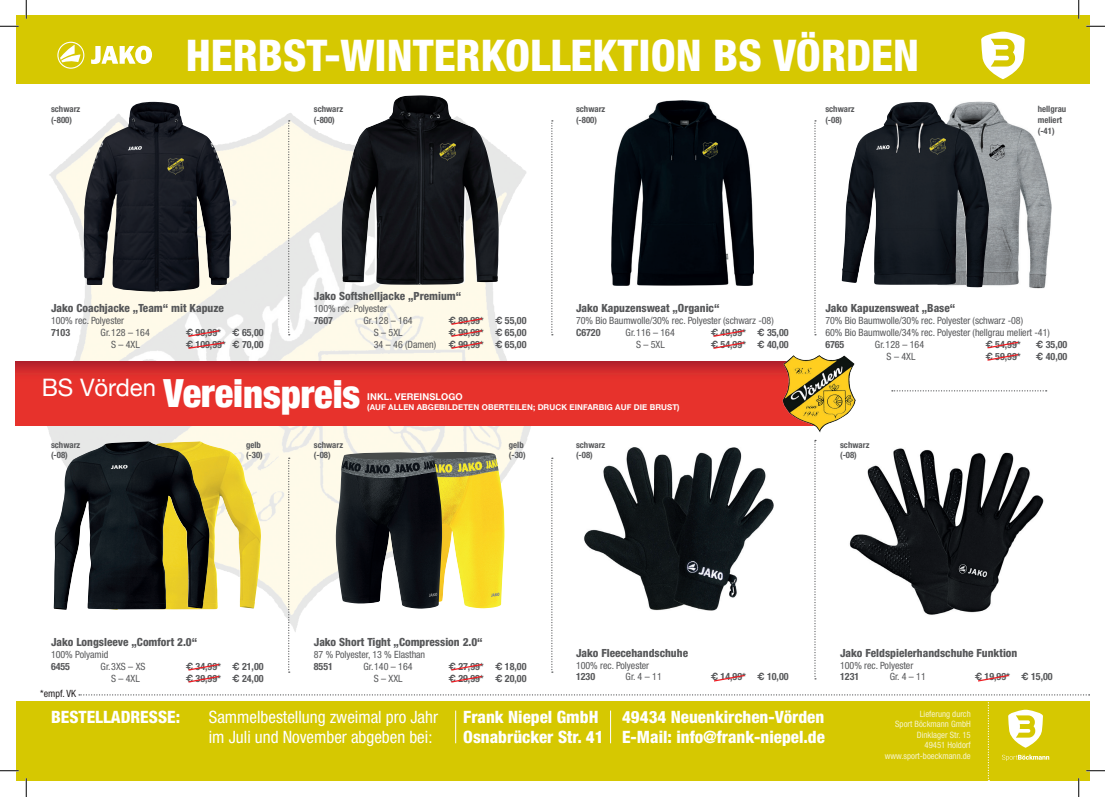
<style>
.page{position:relative;width:1105px;height:797px;background:#fff}
.page>*{position:absolute;margin:0;border:0;box-sizing:border-box;transform-origin:0 0}
.t1{font:800 condensed 43.75px "Helvetica Neue LT Std";color:#fff}
.t2{font:900 condensed 38.88px "Helvetica Neue";color:#fff}
.t3{font:800 condensed 17px/20.5px "Helvetica Neue LT Std";color:#fff}
.t4{font:condensed 17px/20.5px "Helvetica Neue LT Std";color:#fff}
.t5{font:800 condensed 11.25px "Helvetica Neue LT Std";color:#57585a}
.t6{font:condensed 10px/11.9px "Helvetica Neue LT Std";letter-spacing:-.005em;color:#57585a}
.t7{font:700 condensed 10px/11.9px "Helvetica Neue LT Std";color:#57585a;text-align:right}
.t8{font:condensed 10px "Helvetica Neue LT Std";color:#231f20}
.t9{font:700 9.38px "Helvetica Neue";letter-spacing:.01em;color:#fff}
.t10{font:700 condensed 8.75px/10.6px "Helvetica Neue LT Std";color:#57585a}
.t11{font:condensed 8.75px/10.5px "Helvetica Neue LT Std";color:#fff;text-align:right}
.t12{font:700 8px "Helvetica Neue";letter-spacing:.01em;color:#fff}
.s1{font-family:"Helvetica";font-stretch:normal}
.s2{font-weight:400}
</style>
<div class="page">
<img style="left:47px;top:101px;width:507px;height:531px">
<div style="left:16px;top:16px;width:1073px;height:68px;background:#d6c801"></div>
<svg style="left:57px;top:42px;width:27px;height:27px"></svg>
<svg style="left:91px;top:46px;width:61px;height:18px"></svg>
<div style="left:16px;top:701px;width:1073px;height:80px;background:#d6c801"></div>
<svg style="left:981px;top:32px;width:44px;height:47px"></svg>
<img style="left:206px;top:441px;width:52px;height:169px">
<img style="left:54px;top:441px;width:152px;height:169px">
<img style="left:84px;top:102px;width:116px;height:189px">
<img style="left:168px;top:158px;width:15px;height:17px">
<img style="left:442px;top:452px;width:63px;height:156px">
<img style="left:336px;top:452px;width:106px;height:156px">
<svg style="left:714px;top:675px;width:31px;height:7px"></svg>
<img style="left:584px;top:447px;width:190px;height:164px">
<img style="left:612px;top:101px;width:141px;height:185px">
<img style="left:702px;top:142px;width:16px;height:16px">
<img style="left:342px;top:95px;width:124px;height:190px">
<img style="left:439px;top:144px;width:16px;height:16px">
<svg style="left:987px;top:341px;width:32px;height:20px"></svg>
<img style="left:970px;top:101px;width:81px;height:187px">
<img style="left:842px;top:102px;width:147px;height:185px">
<img style="left:930px;top:139px;width:15px;height:16px">
<img style="left:849px;top:448px;width:195px;height:167px">
<svg style="left:978px;top:674px;width:31px;height:8px"></svg>
<svg style="left:16px;top:361px;width:765px;height:65px;background:#df2f2c"></svg>
<img style="left:781px;top:355px;width:75px;height:78px">
<svg style="left:892px;top:390px;width:155px;height:1px"></svg>
<svg style="left:551px;top:120px;width:2px;height:215px"></svg>
<svg style="left:551px;top:457px;width:2px;height:215px"></svg>
<svg style="left:814px;top:120px;width:2px;height:215px"></svg>
<svg style="left:288px;top:120px;width:2px;height:215px"></svg>
<svg style="left:288px;top:457px;width:2px;height:215px"></svg>
<svg style="left:814px;top:440px;width:2px;height:239px"></svg>
<svg style="left:188px;top:664px;width:31px;height:19px"></svg>
<svg style="left:187px;top:329px;width:38px;height:21px"></svg>
<svg style="left:450px;top:317px;width:33px;height:33px"></svg>
<svg style="left:451px;top:664px;width:31px;height:19px"></svg>
<svg style="left:713px;top:330px;width:31px;height:19px"></svg>
<svg style="left:0;top:25px;width:19px;height:2px"></svg>
<svg style="left:1086px;top:25px;width:19px;height:2px"></svg>
<svg style="left:0;top:770px;width:19px;height:1px"></svg>
<svg style="left:25px;top:0;width:2px;height:19px"></svg>
<svg style="left:25px;top:778px;width:2px;height:19px"></svg>
<svg style="left:1078px;top:0;width:1px;height:19px"></svg>
<svg style="left:79px;top:694px;width:1026px;height:103px"></svg>
<p class="t10" style="left:51px;top:104px;width:31px">schwarz (-800)</p>
<h1 class="t1" style="left:186px;top:28px;width:735px">HERBST-WINTERKOLLEKTION BS VÖRDEN</h1>
<p class="t10" style="left:314px;top:104px;width:31px">schwarz (-800)</p>
<p class="t10" style="left:576px;top:104px;width:31px">schwarz (-800)</p>
<p class="t10" style="left:825px;top:104px;width:31px">schwarz (-08)</p>
<p class="t10" style="left:1038px;top:104px;width:30px">hellgrau meliert (-41)</p>
<p class="t5" style="left:51px;top:301px;width:174px">Jako Coachjacke „Team“ mit Kapuze</p>
<p class="t6" style="left:51px;top:314px;width:75px">100% rec. Polyester</p>
<p class="t7" style="left:51px;top:326px;width:21px">7103</p>
<p class="t6" style="left:101px;top:326px;width:51px">Gr.128 – 164</p>
<p class="t7" style="left:186px;top:326px;width:79px"><span class="s1">€</span> 99,99* <span class="s1">€</span> 65,00</p>
<p class="t6" style="left:111px;top:338px;width:30px">S – 4XL</p>
<p class="t7" style="left:186px;top:338px;width:79px"><span class="s1">€</span> 109,99* <span class="s1">€</span> 70,00</p>
<p class="t5" style="left:314px;top:289px;width:149px">Jako Softshelljacke „Premium“</p>
<p class="t6" style="left:314px;top:303px;width:75px">100% rec. Polyester</p>
<p class="t7" style="left:314px;top:314px;width:21px">7607</p>
<p class="t6" style="left:363px;top:314px;width:51px">Gr.128 – 164</p>
<p class="t7" style="left:448px;top:314px;width:79px"><span class="s1">€</span> 89,99* <span class="s1">€</span> 55,00</p>
<p class="t6" style="left:374px;top:326px;width:30px">S – 5XL</p>
<p class="t7" style="left:374px;top:326px;width:154px"><span class="s1">€</span> 99,99* <span class="s1">€</span> 65,00<br><span class="s2">34 – 46 (Damen)</span> <span class="s1">€</span> 99,99* <span class="s1">€</span> 65,00</p>
<p class="t5" style="left:576px;top:301px;width:145px">Jako Kapuzensweat „Organic“</p>
<p class="t6" style="left:576px;top:314px;width:199px">70% Bio Baumwolle/30% rec. Polyester (schwarz -08)</p>
<p class="t7" style="left:576px;top:326px;width:26px">C6720</p>
<p class="t6" style="left:626px;top:326px;width:51px">Gr.116 – 164</p>
<p class="t7" style="left:711px;top:326px;width:79px"><span class="s1">€</span> 49,99* <span class="s1">€</span> 35,00</p>
<p class="t6" style="left:636px;top:338px;width:30px">S – 5XL</p>
<p class="t7" style="left:711px;top:338px;width:79px"><span class="s1">€</span> 54,99* <span class="s1">€</span> 40,00</p>
<h2 class="t2" style="left:42px;top:361px;width:320px"><sup>BS</sup> <sup>Vörden</sup> Vereinspreis</h2>
<p class="t9" style="left:367px;top:389px;width:97px">INKL. VEREINSLOGO</p>
<p class="t12" style="left:367px;top:400px;width:314px">(AUF ALLEN ABGEBILDETEN OBERTEILEN; DRUCK EINFARBIG AUF DIE BRUST)</p>
<p class="t10" style="left:51px;top:439px;width:31px">schwarz (-08)</p>
<p class="t10" style="left:314px;top:439px;width:31px">schwarz (-08)</p>
<p class="t10" style="left:246px;top:439px;width:18px">gelb (-30)</p>
<p class="t10" style="left:509px;top:439px;width:18px">gelb (-30)</p>
<p class="t10" style="left:576px;top:439px;width:31px">schwarz (-08)</p>
<p class="t5" style="left:825px;top:301px;width:131px">Jako Kapuzensweat „Base“</p>
<p class="t6" style="left:825px;top:314px;width:226px">70% Bio Baumwolle/30% rec. Polyester (schwarz -08)<br>60% Bio Baumwolle/34% rec. Polyester (hellgrau meliert -41)</p>
<p class="t7" style="left:825px;top:338px;width:21px">6765</p>
<p class="t6" style="left:875px;top:338px;width:51px">Gr.128 – 164</p>
<p class="t7" style="left:985px;top:338px;width:37px"><span class="s1">€</span> 54,99*</p>
<p class="t7" style="left:1036px;top:338px;width:33px"><span class="s1">€</span> 35,00</p>
<p class="t6" style="left:887px;top:350px;width:30px">S – 4XL</p>
<p class="t7" style="left:985px;top:350px;width:37px"><span class="s1">€</span> 59,99*</p>
<p class="t7" style="left:1036px;top:350px;width:33px"><span class="s1">€</span> 40,00</p>
<p class="t10" style="left:840px;top:439px;width:31px">schwarz (-08)</p>
<p class="t5" style="left:51px;top:635px;width:148px">Jako Longsleeve „Comfort 2.0“</p>
<p class="t6" style="left:51px;top:648px;width:59px">100% Polyamid</p>
<p class="t7" style="left:51px;top:660px;width:21px">6455</p>
<p class="t6" style="left:101px;top:660px;width:46px">Gr.3XS – XS</p>
<p class="t7" style="left:186px;top:660px;width:79px"><span class="s1">€</span> 34,99* <span class="s1">€</span> 21,00</p>
<p class="t6" style="left:111px;top:672px;width:30px">S – 4XL</p>
<p class="t7" style="left:186px;top:672px;width:79px"><span class="s1">€</span> 39,99* <span class="s1">€</span> 24,00</p>
<p class="t8" style="left:40px;top:688px;width:38px">*empf. VK</p>
<p class="t5" style="left:314px;top:635px;width:170px">Jako Short Tight „Compression 2.0“</p>
<p class="t6" style="left:314px;top:648px;width:113px">87 % Polyester, 13 % Elasthan</p>
<p class="t7" style="left:314px;top:660px;width:21px">8551</p>
<p class="t6" style="left:363px;top:660px;width:51px">Gr.140 – 164</p>
<p class="t7" style="left:448px;top:660px;width:79px"><span class="s1">€</span> 27,99* <span class="s1">€</span> 18,00</p>
<p class="t6" style="left:374px;top:672px;width:30px">S – XXL</p>
<p class="t7" style="left:448px;top:672px;width:79px"><span class="s1">€</span> 29,99* <span class="s1">€</span> 20,00</p>
<p class="t5" style="left:576px;top:645px;width:114px">Jako Fleecehandschuhe</p>
<p class="t6" style="left:576px;top:659px;width:75px">100% rec. Polyester</p>
<p class="t7" style="left:576px;top:671px;width:21px">1230</p>
<p class="t6" style="left:626px;top:671px;width:38px">Gr. 4 – 11</p>
<p class="t7" style="left:711px;top:671px;width:79px"><span class="s1">€</span> 14,99* <span class="s1">€</span> 10,00</p>
<p class="t5" style="left:840px;top:645px;width:179px">Jako Feldspielerhandschuhe Funktion</p>
<p class="t6" style="left:840px;top:659px;width:75px">100% rec. Polyester</p>
<p class="t7" style="left:840px;top:671px;width:21px">1231</p>
<p class="t6" style="left:890px;top:671px;width:38px">Gr. 4 – 11</p>
<p class="t7" style="left:975px;top:671px;width:79px"><span class="s1">€</span> 19,99* <span class="s1">€</span> 15,00</p>
<h3 class="t3" style="left:51px;top:706px;width:131px">BESTELLADRESSE:</h3>
<h3 class="t4" style="left:209px;top:706px;width:231px">Sammelbestellung zweimal pro Jahr im Juli und November abgeben bei:</h3>
<h3 class="t3" style="left:463px;top:706px;width:142px">Frank Niepel GmbH<br>Osnabrücker Str. 41</h3>
<h3 class="t3" style="left:622px;top:706px;width:204px">49434 Neuenkirchen-Vörden<br>E-Mail: info@frank-niepel.de</h3>
<p class="t11" style="left:885px;top:708px;width:87px">Lieferung durch<br>Sport Böckmann GmbH<br>Dinklager Str. 15<br>49451 Holdorf www.sport-boeckmann.de</p>
</div>
